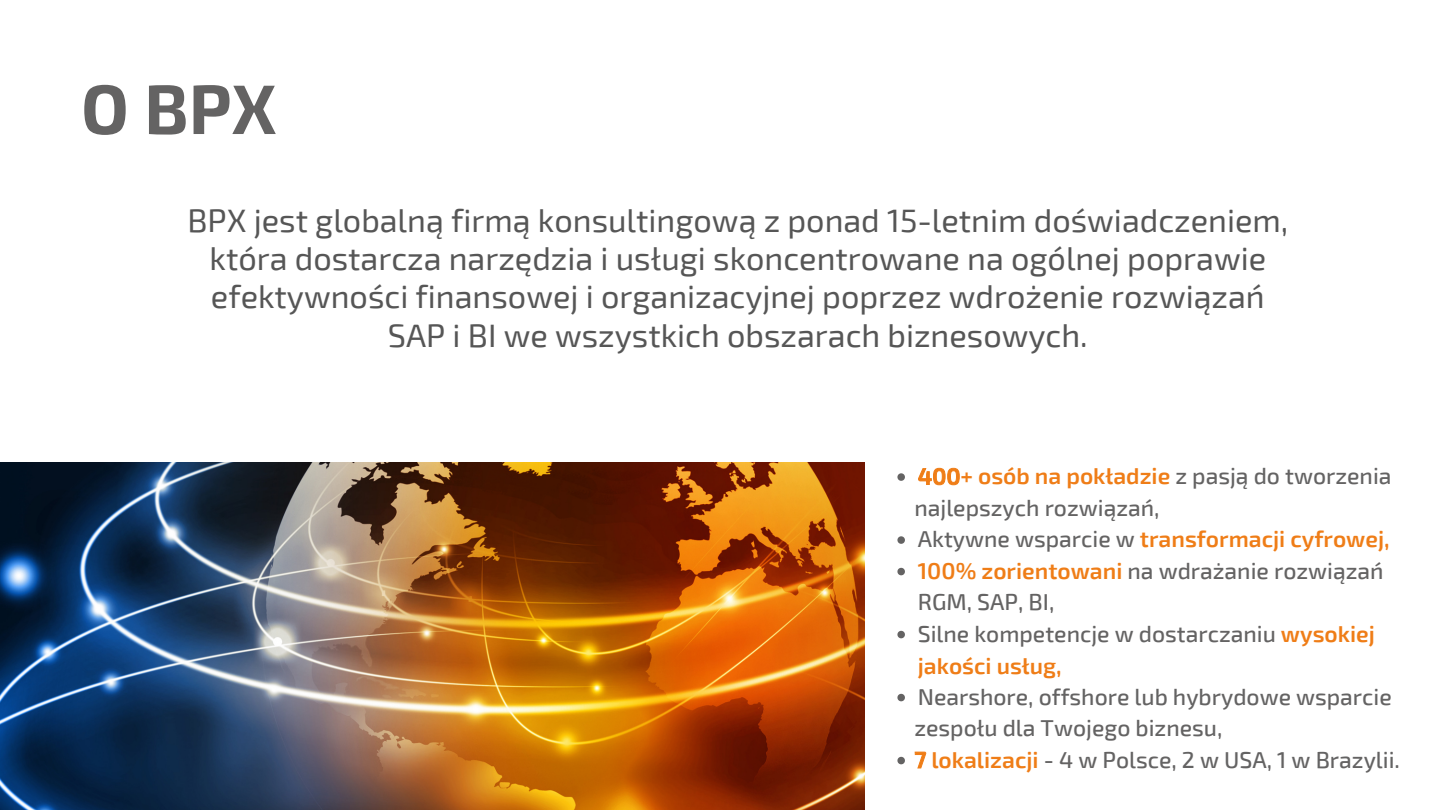
<style>
.page{position:relative;width:1440px;height:810px;background:#fff}
.page>*{position:absolute;margin:0;border:0;box-sizing:border-box;transform-origin:0 0}
.t1{font:700 70px "Exo 2";color:#646363}
.t2{font:32.4px/38.3px "Exo 2";color:#565656;text-align:center}
.t3{font:500 23px/31.5px "Exo 2";color:#646363}
.s1{font-weight:600;color:#ef7d17}
</style>
<div class="page">
<img style="left:0;top:462px;width:865px;height:348px">
<svg style="left:897px;top:473px;width:8px;height:8px"></svg>
<svg style="left:897px;top:536px;width:8px;height:8px"></svg>
<svg style="left:897px;top:568px;width:8px;height:7px"></svg>
<svg style="left:897px;top:631px;width:8px;height:7px"></svg>
<svg style="left:897px;top:694px;width:8px;height:7px"></svg>
<svg style="left:897px;top:757px;width:8px;height:7px"></svg>
<h1 class="t1" style="left:81px;top:63px;width:197px">O BPX</h1>
<p class="t2" style="left:187px;top:200px;width:1102px">BPX jest globalną firmą konsultingową z ponad 15-letnim doświadczeniem, która dostarcza narzędzia i usługi skoncentrowane na ogólnej poprawie efektywności finansowej i organizacyjnej poprzez wdrożenie rozwiązań SAP i BI we wszystkich obszarach biznesowych.</p>
<p class="t3" style="left:914px;top:460px;width:479px"><span class="s1">400+ osób na pokładzie</span> z pasją do tworzenia najlepszych rozwiązań,<br>Aktywne wsparcie w <span class="s1">transformacji cyfrowej,<br>100% zorientowani</span> na wdrażanie rozwiązań<br>RGM, SAP, BI,<br>Silne kompetencje w dostarczaniu <span class="s1">wysokiej jakości usług,</span></p>
<p class="t3" style="left:914px;top:680px;width:487px">Nearshore, offshore lub hybrydowe wsparcie zespołu dla Twojego biznesu,<br><span class="s1">7 lokalizacji</span> - 4 w Polsce, 2 w USA, 1 w Brazylii.</p>
</div>
